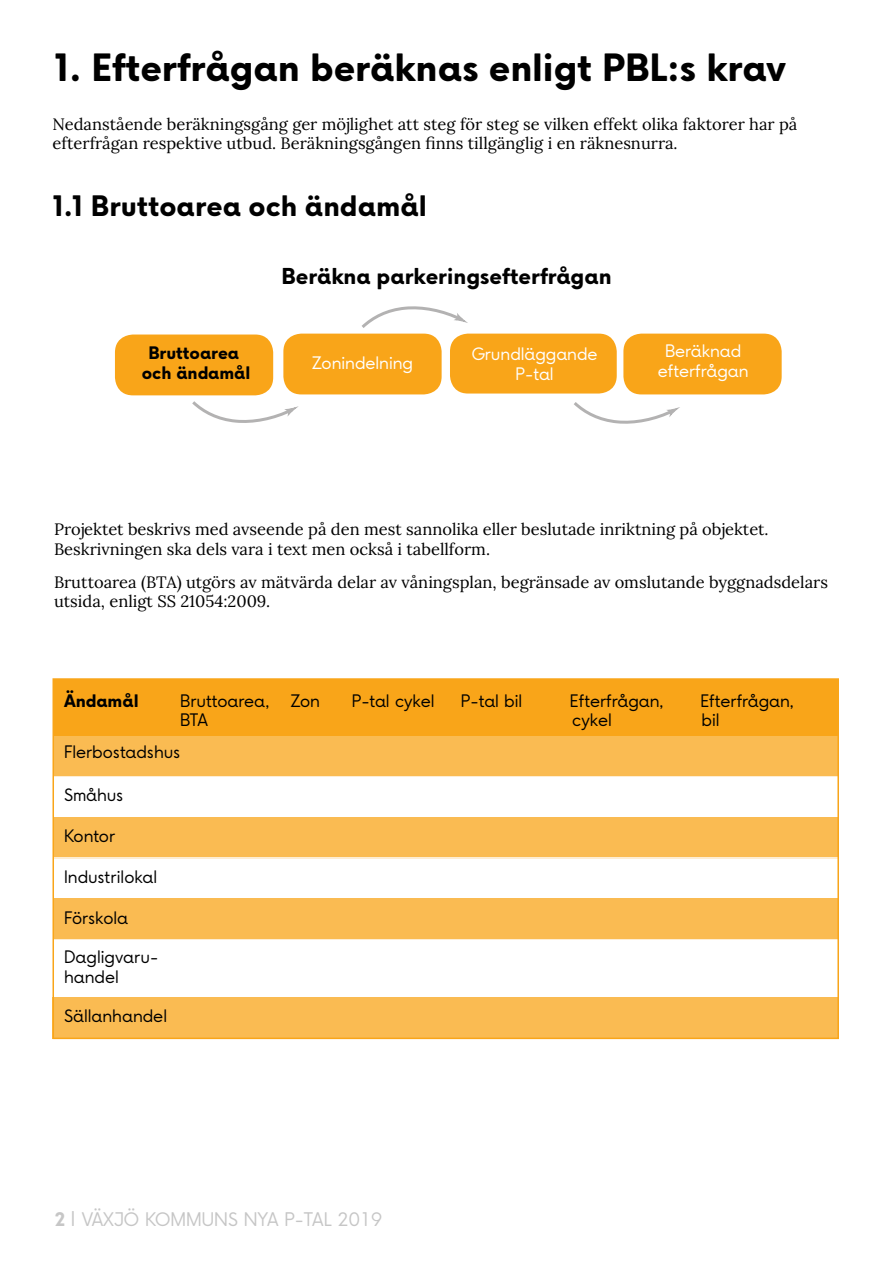
<style>
.page{position:relative;width:893px;height:1263px;background:#fff}
.page>*{position:absolute;margin:0;border:0;box-sizing:border-box;transform-origin:0 0}
.t1{font:700 36px "Vaxjo Now";color:#000}
.t2{font:700 27px "Vaxjo Now";color:#000}
.t3{font:700 21px "Vaxjo Now";color:#000}
.t4{font:18px "Vaxjo Now";color:#c6c6c6}
.t5{font:16.5px/19.8px "Lora";color:#000}
.t6{font:16.5px/19.8px "Vaxjo Now";letter-spacing:-.005em;color:#000}
.t7{font:16.5px/19.8px "Vaxjo Now";color:#fff;text-align:center}
.t8{font:700 16.5px/19.8px "Vaxjo Now";color:#000;text-align:center}
.s1{font-weight:700}
.s2{font-size:19.5px}
</style>
<div class="page">
<div style="left:115px;top:334px;width:158px;height:61px;background:#f9a519;border-radius:18px"></div>
<div style="left:283px;top:334px;width:159px;height:60px;background:#f9a519;border-radius:18px"></div>
<div style="left:450px;top:334px;width:167px;height:59px;background:#f9a519;border-radius:18px"></div>
<div style="left:623px;top:334px;width:159px;height:60px;background:#f9a519;border-radius:18px"></div>
<svg style="left:192px;top:401px;width:105px;height:22px"></svg>
<svg style="left:574px;top:402px;width:105px;height:21px"></svg>
<svg style="left:362px;top:307px;width:105px;height:21px"></svg>
<div style="left:53px;top:679px;width:785px;height:57px;background:#f9a519"></div>
<div style="left:53px;top:736px;width:785px;height:41px;background:#fabb52"></div>
<div style="left:53px;top:776px;width:785px;height:41px;background:#fff"></div>
<div style="left:53px;top:817px;width:785px;height:41px;background:#fabb52"></div>
<div style="left:53px;top:899px;width:785px;height:41px;background:#fabb52"></div>
<div style="left:53px;top:939px;width:785px;height:41px;background:#fff"></div>
<div style="left:52px;top:997px;width:786px;height:41px;background:#fabb52"></div>
<div style="left:52px;top:678px;width:787px;height:361px;border:2px solid #f9a519"></div>
<h1 class="t1" style="left:54px;top:42px;width:733px">1. Efterfrågan beräknas enligt PBL:s krav</h1>
<p class="t5" style="left:52px;top:113px;width:746px">Nedanstående beräkningsgång ger möjlighet att steg för steg se vilken effekt olika faktorer har på efterfrågan respektive utbud. Beräkningsgången finns tillgänglig i en räknesnurra.</p>
<h2 class="t2" style="left:52px;top:187px;width:376px">1.1 Bruttoarea och ändamål</h2>
<p class="t3" style="left:282px;top:261px;width:331px">Beräkna parkeringsefterfrågan</p>
<p class="t8" style="left:142px;top:343px;width:110px">Bruttoarea och ändamål</p>
<p class="t7" style="left:312px;top:353px;width:103px">Zonindelning</p>
<p class="t7" style="left:472px;top:344px;width:127px">Grundläggande<br>P-tal</p>
<p class="t7" style="left:658px;top:341px;width:92px">Beräknad efterfrågan</p>
<p class="t5" style="left:54px;top:518px;width:716px">Projektet beskrivs med avseende på den mest sannolika eller beslutade inriktning på objektet.<br>Beskrivningen ska dels vara i text men också i tabellform.</p>
<p class="t5" style="left:54px;top:571px;width:775px">Bruttoarea (BTA) utgörs av mätvärda delar av våningsplan, begränsade av omslutande byggnadsdelars utsida, enligt SS 21054:2009.</p>
<p class="t8" style="left:64px;top:691px;width:76px">Ändamål</p>
<p class="t6" style="left:180px;top:691px;width:91px">Bruttoarea,</p>
<p class="t6" style="left:290px;top:691px;width:31px">Zon</p>
<p class="t6" style="left:352px;top:691px;width:84px">P-tal cykel</p>
<p class="t6" style="left:461px;top:691px;width:63px">P-tal bil</p>
<p class="t6" style="left:570px;top:691px;width:95px">Efterfrågan,</p>
<p class="t6" style="left:700px;top:691px;width:95px">Efterfrågan,</p>
<p class="t6" style="left:180px;top:710px;width:29px">BTA</p>
<p class="t6" style="left:572px;top:710px;width:41px">cykel</p>
<p class="t6" style="left:702px;top:710px;width:20px">bil</p>
<p class="t6" style="left:64px;top:742px;width:118px">Flerbostadshus</p>
<p class="t6" style="left:64px;top:785px;width:61px">Småhus</p>
<p class="t6" style="left:64px;top:826px;width:53px">Kontor</p>
<p class="t6" style="left:64px;top:866px;width:95px">Industrilokal</p>
<p class="t6" style="left:64px;top:908px;width:66px">Förskola</p>
<p class="t6" style="left:64px;top:947px;width:96px">Dagligvaru&shy;handel</p>
<p class="t6" style="left:64px;top:1006px;width:104px">Sällanhandel</p>
<p class="t4" style="left:54px;top:1207px;width:330px"><span class="s1">2</span> <span class="s2">I</span> VÄXJÖ KOMMUNS NYA P-TAL 2019</p>
</div>
